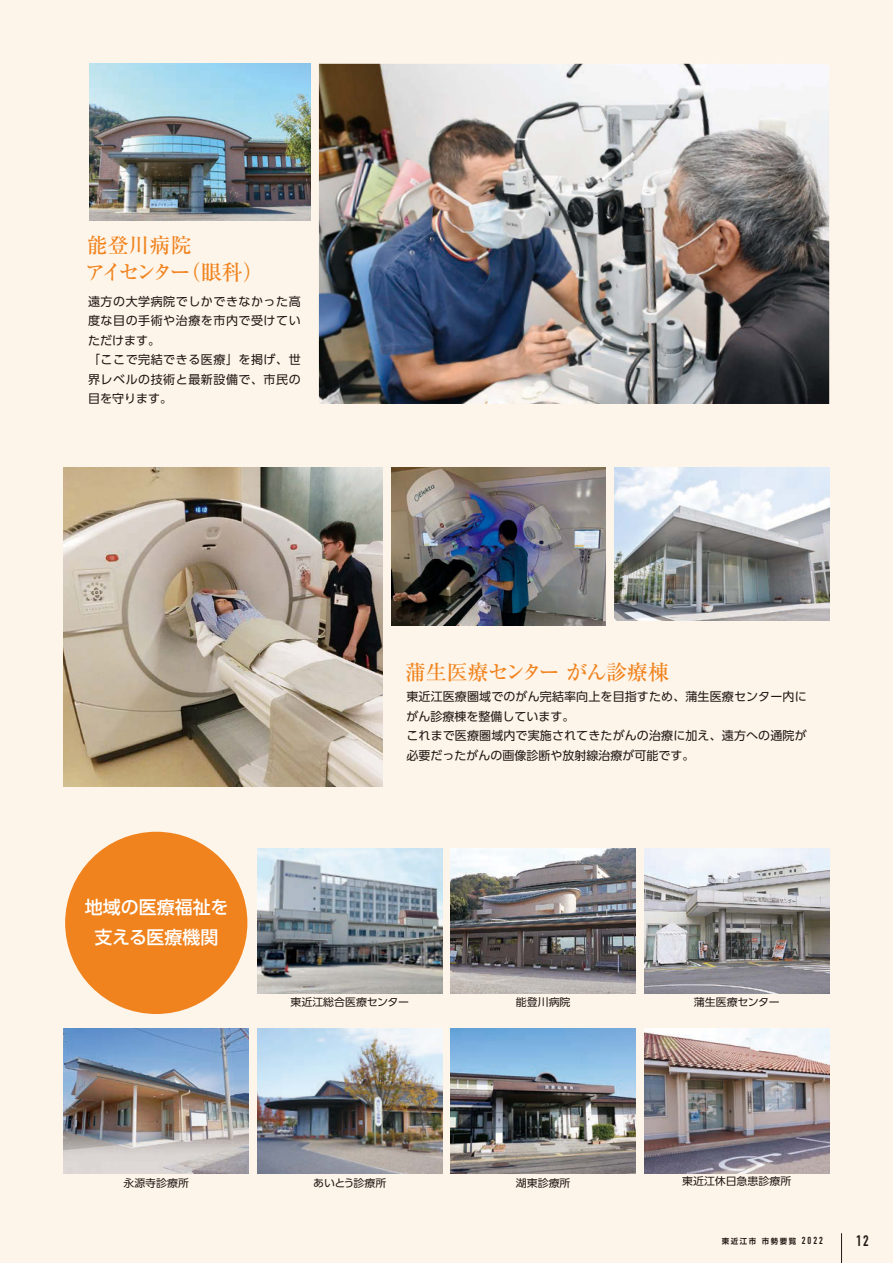
<style>
.page{position:relative;width:893px;height:1263px;background:#fef5ea}
.page>*{position:absolute;margin:0;border:0;box-sizing:border-box;transform-origin:0 0}
.t1{font:500 21px/27px "Ryumin Pro";letter-spacing:-.08em;color:#f0831e}
.t2{font:500 21px "Ryumin Pro";letter-spacing:-.045em;color:#f0831e}
.t3{font:500 18px/30px "UD Shin Go Pro";color:#fff;text-align:center}
.t4{font:700 15px "DIN Condensed";color:#221815}
.t5{font:12px/19.5px "UD Shin Go Pro";letter-spacing:.01em;color:#221815}
.t6{font:12px/19.5px "UD Shin Go Pro";letter-spacing:.045em;color:#221815}
.t7{font:10.5px "UD Shin Go Pro";color:#221815;scale:1.04 1}
.t8{font:10.5px "UD Shin Go Pro";letter-spacing:-.02em;color:#221815;scale:1.04 1}
.t9{font:10.5px "UD Shin Go Pro";letter-spacing:-.03em;color:#221815;scale:1.04 1}
.t10{font:700 7.5px "UD Shin Go Pro De";letter-spacing:.2em;color:#221815}
.s1{font-family:"DIN Condensed";font-size:10.2px}
</style>
<div class="page">
<img style="left:257px;top:849px;width:185px;height:144px">
<img style="left:644px;top:849px;width:185px;height:144px">
<img style="left:451px;top:849px;width:185px;height:144px">
<img style="left:644px;top:1029px;width:185px;height:144px">
<img style="left:451px;top:1029px;width:185px;height:144px">
<img style="left:257px;top:1029px;width:185px;height:144px">
<img style="left:64px;top:1029px;width:185px;height:144px">
<div style="left:65px;top:832px;width:182px;height:182px;background:#f0831e;border-radius:50%"></div>
<img style="left:319px;top:64px;width:510px;height:340px">
<img style="left:614px;top:468px;width:215px;height:153px">
<img style="left:391px;top:468px;width:215px;height:157px">
<img style="left:64px;top:468px;width:319px;height:319px">
<img style="left:89px;top:64px;width:221px;height:157px">
<hr style="left:841px;top:1233px;width:1px;height:30px;background:#221815">
<h1 class="t1" style="left:85px;top:230px;width:180px">能登川病院<br>アイセンター（眼科）</h1>
<p class="t6" style="left:88px;top:291px;width:214px">遠方の大学病院でしかできなかった高度な目の手術や治療を市内で受けていただけます。<br>「ここで完結できる医療」を掲げ、世界レベルの技術と最新設備で、市民の目を守ります。</p>
<h2 class="t3" style="left:85px;top:892px;width:145px">地域の医療福祉を支える医療機関</h2>
<h1 class="t2" style="left:405px;top:655px;width:266px">蒲生医療センター がん診療棟</h1>
<p class="t5" style="left:406px;top:687px;width:402px">東近江医療圏域でのがん完結率向上を目指すため、蒲生医療センター内にがん診療棟を整備しています。<br>これまで医療圏域内で実施されてきたがんの治療に加え、遠方への通院が必要だったがんの画像診断や放射線治療が可能です。</p>
<p class="t7" style="left:290px;top:994px;width:116px">東近江総合医療センター</p>
<p class="t7" style="left:516px;top:994px;width:54px">能登川病院</p>
<p class="t8" style="left:694px;top:994px;width:84px">蒲生医療センター</p>
<p class="t7" style="left:123px;top:1174px;width:65px">永源寺診療所</p>
<p class="t9" style="left:313px;top:1174px;width:72px">あいとう診療所</p>
<p class="t7" style="left:516px;top:1174px;width:54px">湖東診療所</p>
<p class="t7" style="left:682px;top:1173px;width:106px">東近江休日急患診療所</p>
<p class="t10" style="left:722px;top:1235px;width:103px">東近江市 市勢要覧 <span class="s1">2022</span></p>
<p class="t4" style="left:856px;top:1230px;width:14px">12</p>
</div>
